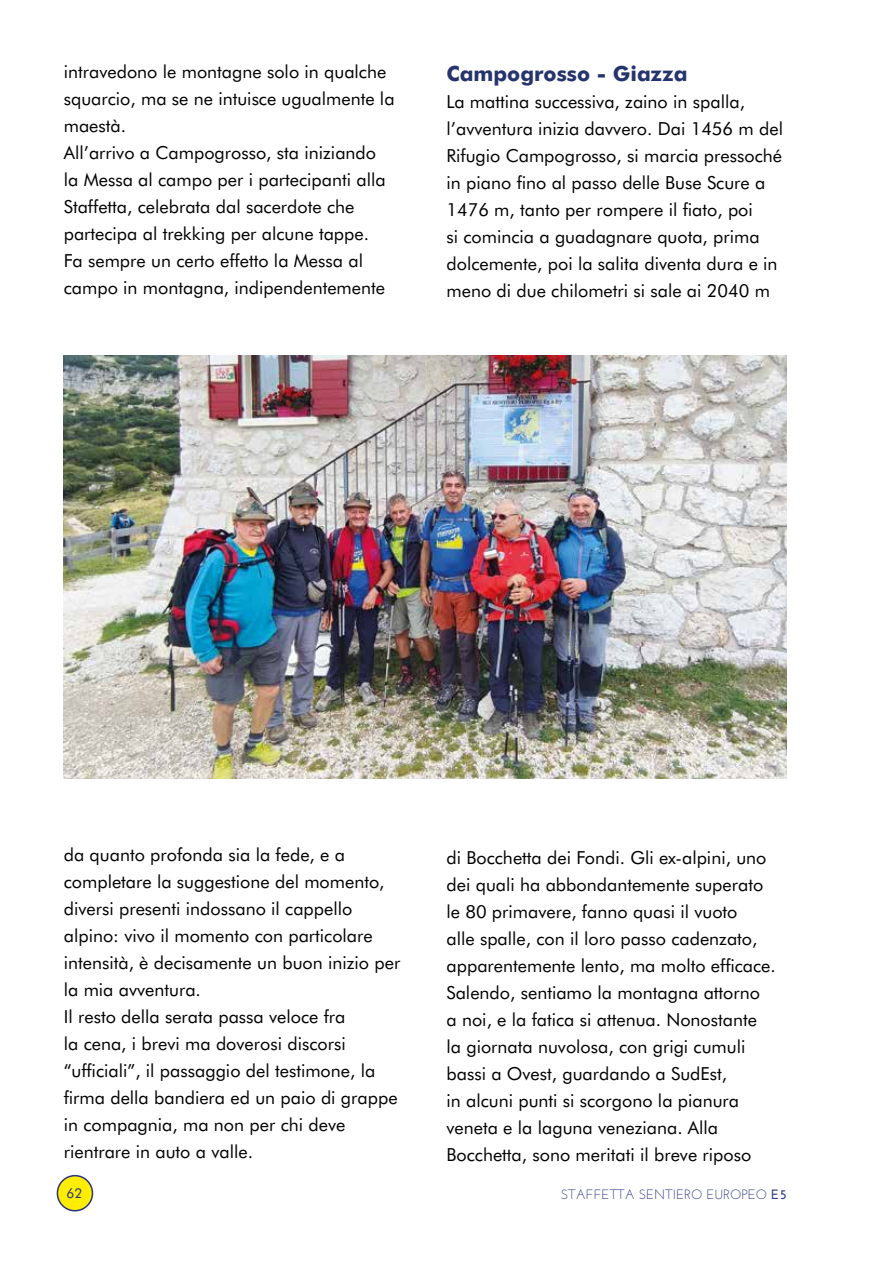
<style>
.page{position:relative;width:893px;height:1263px;background:#fff}
.page>*{position:absolute;margin:0;border:0;box-sizing:border-box;transform-origin:0 0}
.t1{font:700 21px "Futura BT";color:#25346d}
.t2{font:18px/27px "Futura BT";color:#000}
.t3{font:13.5px "Josefin Sans";color:#283583}
.t4{font:13.5px "Futura BT";color:#283583}
.s1{font-weight:700}
</style>
<div class="page">
<div style="left:57px;top:1176px;width:35px;height:35px;background:#ffed00;border-radius:50%"></div>
<div style="left:57px;top:1175px;width:36px;height:36px;border:2px solid #283583;border-radius:50%"></div>
<img style="left:64px;top:355px;width:723px;height:423px">
<p class="t2" style="left:64px;top:57px;width:332px">intravedono le montagne solo in qualche squarcio, ma se ne intuisce ugualmente la maestà.<br>All’arrivo a Campogrosso, sta iniziando la Messa al campo per i partecipanti alla Staffetta, celebrata dal sacerdote che partecipa al trekking per alcune tappe.<br>Fa sempre un certo effetto la Messa al campo in montagna, indipendentemente</p>
<p class="t1" style="left:446px;top:60px;width:243px">Campogrosso - Giazza</p>
<p class="t2" style="left:446px;top:88px;width:338px">La mattina successiva, zaino in spalla, l’avventura inizia davvero. Dai 1456 m del Rifugio Campogrosso, si marcia pressoché in piano fino al passo delle Buse Scure a 1476 m, tanto per rompere il fiato, poi<br>si comincia a guadagnare quota, prima dolcemente, poi la salita diventa dura e in meno di due chilometri si sale ai 2040 m</p>
<p class="t2" style="left:64px;top:840px;width:338px">da quanto profonda sia la fede, e a completare la suggestione del momento, diversi presenti indossano il cappello alpino: vivo il momento con particolare intensità, è decisamente un buon inizio per la mia avventura.<br>Il resto della serata passa veloce fra<br>la cena, i brevi ma doverosi discorsi “ufficiali”, il passaggio del testimone, la firma della bandiera ed un paio di grappe in compagnia, ma non per chi deve rientrare in auto a valle.</p>
<p class="t2" style="left:446px;top:844px;width:331px">di Bocchetta dei Fondi. Gli ex-alpini, uno dei quali ha abbondantemente superato le 80 primavere, fanno quasi il vuoto<br>alle spalle, con il loro passo cadenzato, apparentemente lento, ma molto efficace.<br>Salendo, sentiamo la montagna attorno<br>a noi, e la fatica si attenua. Nonostante la giornata nuvolosa, con grigi cumuli bassi a Ovest, guardando a SudEst,<br>in alcuni punti si scorgono la pianura veneta e la laguna veneziana. Alla Bocchetta, sono meritati il breve riposo</p>
<p class="t4" style="left:66px;top:1185px;width:17px">62</p>
<p class="t3" style="left:561px;top:1186px;width:227px">STAFFETTA SENTIERO EUROPEO <span class="s1">E5</span></p>
</div>
